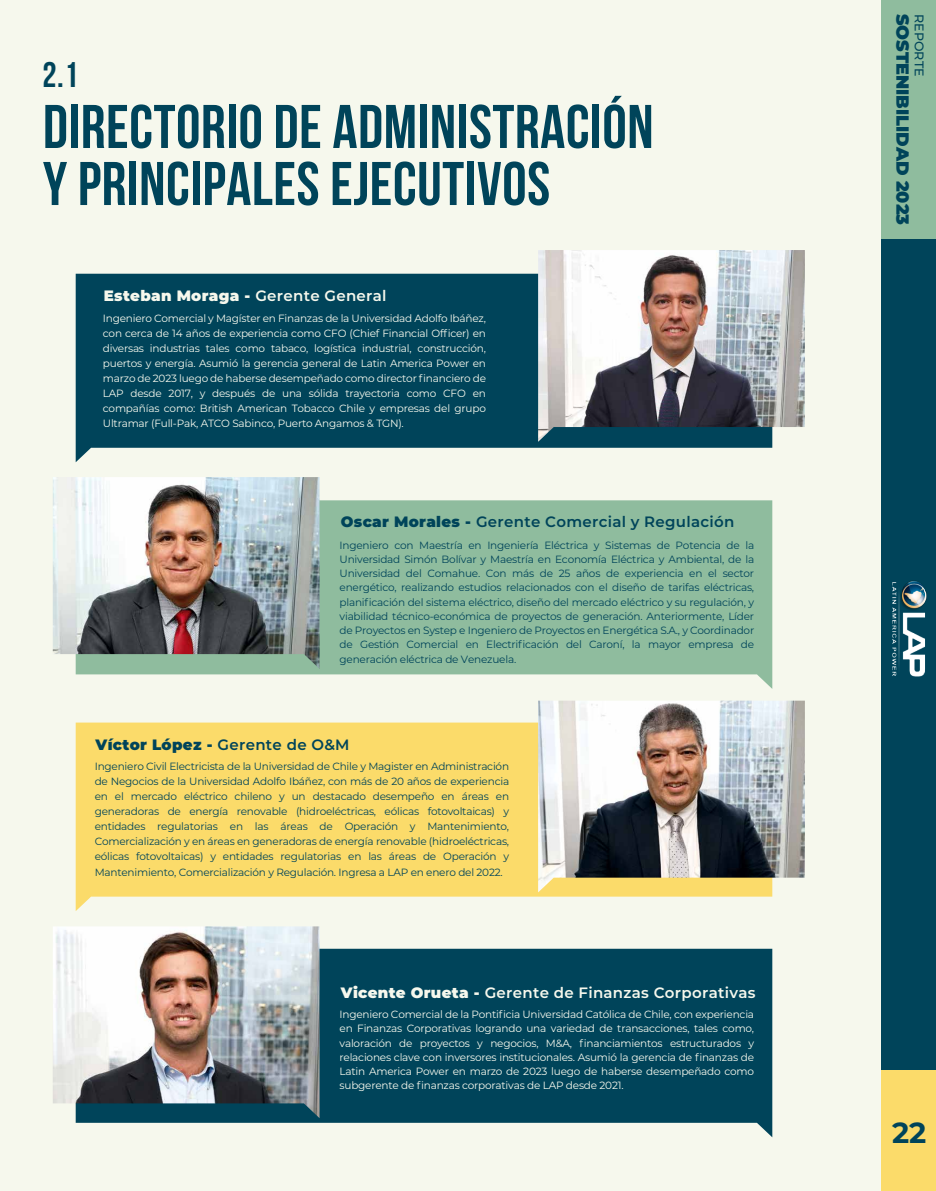
<style>
.page{position:relative;width:936px;height:1191px;background:#fff}
.page>*{position:absolute;margin:0;border:0;box-sizing:border-box;transform-origin:0 0}
.t1{font:61.5px/57px "Bebas Neue";letter-spacing:.01em;color:#00445a}
.t2{font:35.55px "Bebas Neue";color:#00445a}
.t3{font:700 29.1px "Montserrat";color:#00445a}
.t4{font:900 17.55px "Montserrat";color:#00445a}
.t5{font:600 15px "Montserrat";letter-spacing:.02em;color:#f6f8ed}
.t6{font:600 15px "Montserrat";letter-spacing:.02em;color:#00445a}
.t7{font:900 15px "Montserrat";letter-spacing:.02em;color:#f6f8ed}
.t8{font:900 15px "Montserrat";letter-spacing:.02em;color:#00445a}
.t9{font:500 12.6px "Montserrat";color:#00445a}
.t10{font:10.5px/14.2px "Montserrat";letter-spacing:-.02em;color:#00445a;text-align:justify}
.t11{font:10.5px/15px "Montserrat";letter-spacing:-.02em;color:#f6f8ed;text-align:justify}
.s1{font-weight:600}
.s2{font-weight:900}
</style>
<div class="page">
<div style="left:0;top:0;width:892px;height:1191px;background:#f6f8ed"></div>
<div style="left:881px;top:0;width:54px;height:244px;background:#8fbc9e"></div>
<div style="left:881px;top:239px;width:54px;height:832px;background:#00445a"></div>
<img style="left:892px;top:582px;width:33px;height:95px">
<img style="left:900px;top:580px;width:27px;height:32px">
<div style="left:881px;top:1071px;width:54px;height:120px;background:#fbdb6a"></div>
<svg style="left:76px;top:274px;width:696px;height:188px;background:#1a5769"></svg>
<svg style="left:76px;top:500px;width:696px;height:189px;background:#9ac2a6"></svg>
<img style="left:538px;top:250px;width:266px;height:192px">
<svg style="left:76px;top:722px;width:696px;height:189px;background:#fade78"></svg>
<img style="left:538px;top:700px;width:266px;height:192px">
<img style="left:53px;top:477px;width:266px;height:192px">
<svg style="left:76px;top:948px;width:696px;height:189px;background:#1b586a"></svg>
<img style="left:53px;top:926px;width:266px;height:192px">
<h2 class="t2" style="left:43px;top:55px;width:37px">2.1</h2>
<h1 class="t1" style="left:43px;top:97px;width:612px">DIRECTORIO DE ADMINISTRACIÓN<br>Y PRINCIPALES EJECUTIVOS</h1>
<h3 class="t7" style="left:104px;top:284px;width:284px">Esteban Moraga - <span class="s1">Gerente General</span></h3>
<p class="t11" style="left:103px;top:310px;width:384px">Ingeniero Comercial y Magíster en Finanzas de la Universidad Adolfo Ibáñez, con cerca de 14 años de experiencia como CFO (Chief Financial Officer) en diversas industrias tales como tabaco, logística industrial, construcción, puertos y energía. Asumió la gerencia general de Latin America Power en marzo de 2023 luego de haberse desempeñado como director financiero de LAP desde 2017, y después de una sólida trayectoria como CFO en compañías como: British American Tobacco Chile y empresas del grupo Ultramar (Full-Pak, ATCO Sabinco, Puerto Angamos &amp; TGN).</p>
<h3 class="t6" style="left:341px;top:511px;width:395px"><span class="s2">Oscar Morales -</span> Gerente Comercial y Regulación</h3>
<p class="t10" style="left:339px;top:537px;width:416px">Ingeniero con Maestría en Ingeniería Eléctrica y Sistemas de Potencia de la Universidad Simón Bolívar y Maestría en Economía Eléctrica y Ambiental, de la Universidad del Comahue. Con más de 25 años de experiencia en el sector energético, realizando estudios relacionados con el diseño de tarifas eléctricas, planificación del sistema eléctrico, diseño del mercado eléctrico y su regulación, y viabilidad técnico-económica de proyectos de generación. Anteriormente, Líder de Proyectos en Systep e Ingeniero de Proyectos en Energética S.A., y Coordinador de Gestión Comercial en Electrificación del Caroní, la mayor empresa de generación eléctrica de Venezuela.</p>
<h3 class="t8" style="left:96px;top:733px;width:255px">Víctor López - <span class="s1">Gerente de O&amp;M</span></h3>
<p class="t10" style="left:95px;top:759px;width:416px;line-height:15px">Ingeniero Civil Electricista de la Universidad de Chile y Magister en Administración de Negocios de la Universidad Adolfo Ibáñez, con más de 20 años de experiencia en el mercado eléctrico chileno y un destacado desempeño en áreas en generadoras de energía renovable (hidroeléctricas, eólicas fotovoltaicas) y entidades regulatorias en las áreas de Operación y Mantenimiento, Comercialización y en áreas en generadoras de energía renovable (hidroeléctricas, eólicas fotovoltaicas) y entidades regulatorias en las áreas de Operación y Mantenimiento, Comercialización y Regulación. Ingresa a LAP en enero del 2022.</p>
<h3 class="t5" style="left:341px;top:981px;width:416px"><span class="s2">Vicente Orueta -</span> Gerente de Finanzas Corporativas</h3>
<p class="t11" style="left:339px;top:1007px;width:416px;line-height:14.2px">Ingeniero Comercial de la Pontificia Universidad Católica de Chile, con experiencia en Finanzas Corporativas logrando una variedad de transacciones, tales como, valoración de proyectos y negocios, M&amp;A, financiamientos estructurados y relaciones clave con inversores institucionales. Asumió la gerencia de finanzas de Latin America Power en marzo de 2023 luego de haberse desempeñado como subgerente de finanzas corporativas de LAP desde 2021.</p>
<h3 class="t4" style="left:915px;top:14px;width:213px;rotate:90deg">SOSTENIBILIDAD 2023</h3>
<p class="t9" style="left:928px;top:14px;width:64px;rotate:90deg">REPORTE</p>
<h3 class="t3" style="left:892px;top:1112px;width:36px">22</h3>
</div>
